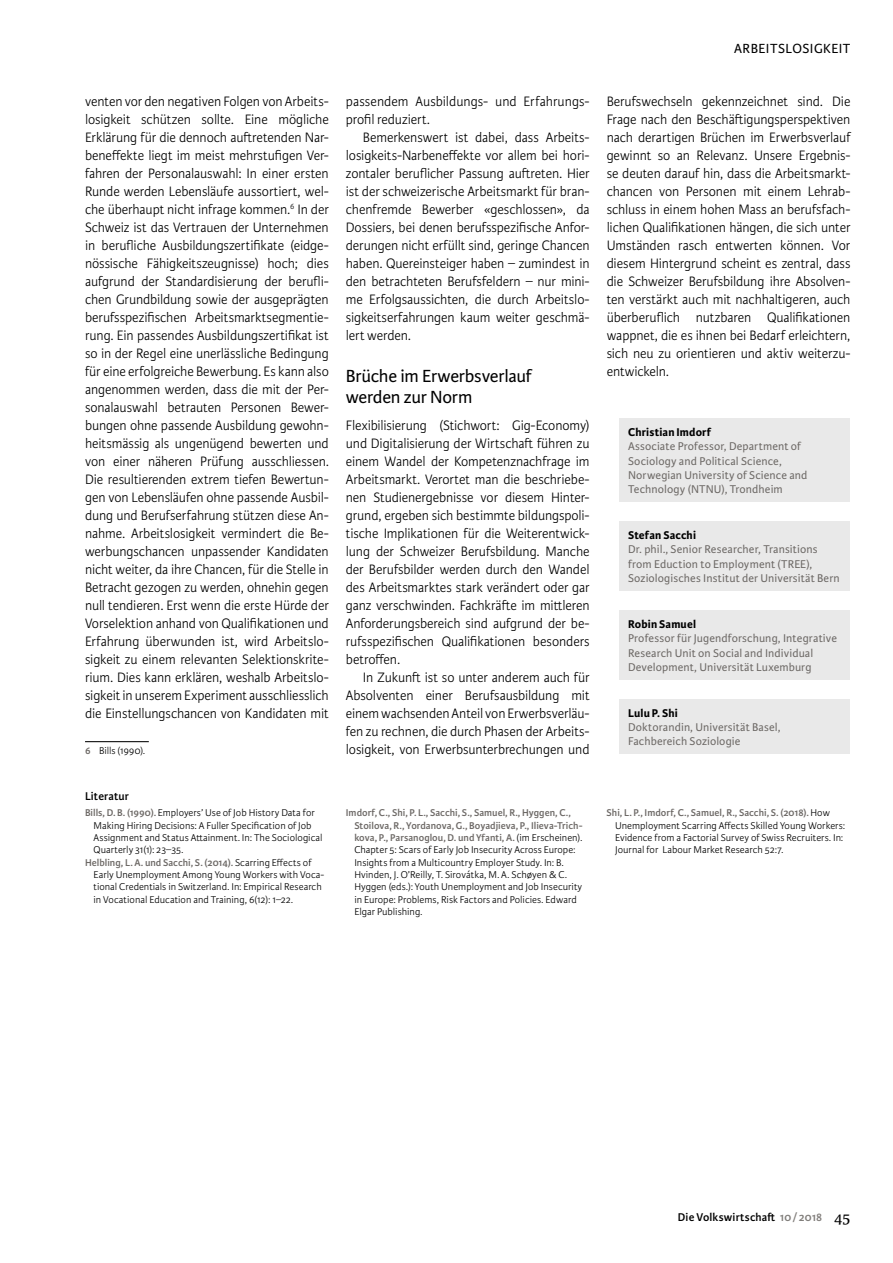
<style>
.page{position:relative;width:893px;height:1263px;background:#fff}
.page>*{position:absolute;margin:0;border:0;box-sizing:border-box;transform-origin:0 0}
.t1{font:18.75px/21px "Karmina Sans";letter-spacing:-.015em;color:#000}
.t2{font:300 14.55px/18px "Karmina Sans";letter-spacing:-.005em;color:#000;text-align:justify;scale:.96 1}
.t3{font:14.1px "Karmina Sans";letter-spacing:.035em;color:#000}
.t4{font:12px/14.4px "Karmina Sans";letter-spacing:.01em;color:#6d6966}
.t5{font:700 12px "Karmina Sans";letter-spacing:.015em;color:#000}
.t6{font:600 12px "Karmina Sans";letter-spacing:.01em;color:#000}
.t7{font:300 10.5px/12.3px "Karmina Sans";color:#000}
.t8{font:600 10.5px "Karmina Sans";color:#6d6966}
.s1{font-weight:600;color:#6d6966}
.s2{font-weight:300;color:#000}
.s3{color:#817e7b}
.s4{font-family:"Karmina";font-weight:400;font-size:16.5px}
</style>
<div class="page">
<hr style="left:85px;top:741px;width:64px;height:1px;background:#000">
<div style="left:620px;top:418px;width:230px;height:84px;background:#e9e9e9"></div>
<div style="left:620px;top:521px;width:230px;height:70px;background:#e9e9e9"></div>
<div style="left:620px;top:699px;width:230px;height:55px;background:#e9e9e9"></div>
<div style="left:620px;top:610px;width:230px;height:69px;background:#e9e9e9"></div>
<p class="t2" style="left:85px;top:93px;width:255px">venten vor den negativen Folgen von Arbeits&shy;losigkeit schützen sollte. Eine mögliche Erklärung für die dennoch auftretenden Nar&shy;beneffekte liegt im meist mehrstufigen Ver&shy;fahren der Personalauswahl: In einer ersten Runde werden Lebensläufe aussortiert, wel&shy;che überhaupt nicht infrage kommen.<sup>6</sup> In der Schweiz ist das Vertrauen der Unternehmen in berufliche Ausbildungszertifikate (eidge&shy;nössische Fähigkeitszeugnisse) hoch; dies aufgrund der Standardisierung der berufli&shy;chen Grundbildung sowie der ausgeprägten berufsspezifischen Arbeitsmarktsegmentie&shy;rung. Ein passendes Ausbildungszertifikat ist so in der Regel eine unerlässliche Bedingung für eine erfolgreiche Bewerbung. Es kann also angenommen werden, dass die mit der Per&shy;sonalauswahl betrauten Personen Bewer&shy;bungen ohne passende Ausbildung gewohn&shy;heitsmässig als ungenügend bewerten und von einer näheren Prüfung ausschliessen.<br>Die resultierenden extrem tiefen Bewertun&shy;gen von Lebensläufen ohne passende Ausbil&shy;dung und Berufserfahrung stützen diese An&shy;nahme. Arbeitslosigkeit vermindert die Be&shy;werbungschancen unpassender Kandidaten nicht weiter, da ihre Chancen, für die Stelle in Betracht gezogen zu werden, ohnehin gegen null tendieren. Erst wenn die erste Hürde der Vorselektion anhand von Qualifikationen und Erfahrung überwunden ist, wird Arbeitslo&shy;sigkeit zu einem relevanten Selektionskrite&shy;rium. Dies kann erklären, weshalb Arbeitslo&shy;sigkeit in unserem Experiment ausschliesslich die Einstellungschancen von Kandidaten mit</p>
<p class="t7" style="left:85px;top:745px;width:62px"><span class="s1">6</span> Bills (1990).</p>
<p class="t6" style="left:85px;top:789px;width:45px">Literatur</p>
<p class="t7" style="left:85px;top:807px;width:231px"><span class="s1">Bills, D. B. (1990).</span> Employers’ Use of Job History Data for</p>
<p class="t7" style="left:94px;top:819px;width:219px">Making Hiring Decisions: A Fuller Specification of Job</p>
<p class="t7" style="left:94px;top:832px;width:231px">Assignment and Status Attainment. In: The Sociological</p>
<p class="t7" style="left:94px;top:844px;width:91px">Quarterly 31(1): 23–35.</p>
<p class="t8" style="left:85px;top:856px;width:228px">Helbling, L. A. und Sacchi, S. (2014). <span class="s2">Scarring Effects of</span></p>
<p class="t7" style="left:94px;top:869px;width:232px">Early Unemployment Among Young Workers with Voca-</p>
<p class="t7" style="left:94px;top:881px;width:230px">tional Credentials in Switzerland. In: Empirical Research</p>
<p class="t7" style="left:94px;top:893px;width:201px">in Vocational Education and Training, 6(12): 1–22.</p>
<p class="t2" style="left:346px;top:93px;width:254px">passendem Ausbildungs- und Erfahrungs&shy;profil reduziert.</p>
<p class="t2" style="left:346px;top:129px;width:255px;text-indent:17px">Bemerkenswert ist dabei, dass Arbeits&shy;losigkeits-Narbeneffekte vor allem bei hori&shy;zontaler beruflicher Passung auftreten. Hier ist der schweizerische Arbeitsmarkt für bran&shy;chenfremde Bewerber «geschlossen», da Dossiers, bei denen berufsspezifische Anfor&shy;derungen nicht erfüllt sind, geringe Chancen haben. Quereinsteiger haben – zumindest in den betrachteten Berufsfeldern – nur mini&shy;me Erfolgsaussichten, die durch Arbeitslo&shy;sigkeitserfahrungen kaum weiter geschmä&shy;lert werden.</p>
<p class="t1" style="left:346px;top:366px;width:187px">Brüche im Erwerbsverlauf werden zur Norm</p>
<p class="t2" style="left:346px;top:417px;width:255px">Flexibilisierung (Stichwort: Gig-Economy) und Digitalisierung der Wirtschaft führen zu einem Wandel der Kompetenznachfrage im Arbeitsmarkt. Verortet man die beschriebe&shy;nen Studienergebnisse vor diesem Hinter&shy;grund, ergeben sich bestimmte bildungspoli&shy;tische Implikationen für die Weiterentwick&shy;lung der Schweizer Berufsbildung. Manche der Berufsbilder werden durch den Wandel des Arbeitsmarktes stark verändert oder gar ganz verschwinden. Fachkräfte im mittleren Anforderungsbereich sind aufgrund der be&shy;rufsspezifischen Qualifikationen besonders betroffen.</p>
<p class="t2" style="left:346px;top:669px;width:255px;text-indent:17px">In Zukunft ist so unter anderem auch für Absolventen einer Berufsausbildung mit einem wachsenden Anteil von Erwerbsverläu&shy;fen zu rechnen, die durch Phasen der Arbeits&shy;losigkeit, von Erwerbsunterbrechungen und</p>
<p class="t3" style="left:734px;top:41px;width:118px">ARBEITSLOSIGKEIT</p>
<p class="t2" style="left:607px;top:93px;width:255px">Berufswechseln gekennzeichnet sind. Die Frage nach den Beschäftigungsperspektiven nach derartigen Brüchen im Erwerbsverlauf gewinnt so an Relevanz. Unsere Ergebnis&shy;se deuten darauf hin, dass die Arbeitsmarkt&shy;chancen von Personen mit einem Lehrab&shy;schluss in einem hohen Mass an berufsfach&shy;lichen Qualifikationen hängen, die sich unter Umständen rasch entwerten können. Vor diesem Hintergrund scheint es zentral, dass die Schweizer Berufsbildung ihre Absolven&shy;ten verstärkt auch mit nachhaltigeren, auch überberuflich nutzbaren Qualifikationen wappnet, die es ihnen bei Bedarf erleichtern, sich neu zu orientieren und aktiv weiterzu&shy;entwickeln.</p>
<p class="t5" style="left:628px;top:425px;width:85px">Christian Imdorf</p>
<p class="t4" style="left:628px;top:439px;width:181px">Associate Professor, Department of Sociology and Political Science, Norwegian University of Science and Technology (NTNU), Trondheim</p>
<p class="t5" style="left:628px;top:528px;width:69px">Stefan Sacchi</p>
<p class="t4" style="left:628px;top:543px;width:213px">Dr. phil., Senior Researcher, Transitions from Eduction to Employment (TREE),<br>Soziologisches Institut der Universität Bern</p>
<p class="t5" style="left:628px;top:617px;width:69px">Robin Samuel</p>
<p class="t4" style="left:628px;top:631px;width:210px">Professor für Jugendforschung, Integrative<br>Research Unit on Social and Individual<br>Development, Universität Luxemburg</p>
<p class="t5" style="left:628px;top:706px;width:51px">Lulu P. Shi</p>
<p class="t4" style="left:628px;top:720px;width:154px">Doktorandin, Universität Basel,<br>Fachbereich Soziologie</p>
<p class="t7" style="left:354px;top:807px;width:230px;text-indent:-9px"><span class="s1">Imdorf, C., Shi, P. L., Sacchi, S., Samuel, R., Hyggen, C., Stoilova, R., Yordanova, G., Boyadjieva, P., Ilieva-Trich&shy;kova, P., Parsanoglou, D. und Yfanti, A.</span> (im Erscheinen).<br>Chapter 5: Scars of Early Job Insecurity Across Europe:<br>Insights from a Multicountry Employer Study. In: B.<br>Hvinden, J. O’Reilly, T. Sirovátka, M. A. Schøyen &amp; C.<br>Hyggen (eds.): Youth Unemployment and Job Insecurity in Europe: Problems, Risk Factors and Policies. Edward Elgar Publishing.</p>
<p class="t7" style="left:615px;top:807px;width:232px;text-indent:-9px"><span class="s1">Shi, L. P., Imdorf, C., Samuel, R., Sacchi, S. (2018).</span> How Unemployment Scarring Affects Skilled Young Workers:<br>Evidence from a Factorial Survey of Swiss Recruiters. In:<br>Journal for Labour Market Research 52:7.</p>
<p class="t6" style="left:678px;top:1210px;width:174px">Die Volkswirtschaft <span class="s3">10/2018</span> <span class="s4">45</span></p>
</div>
